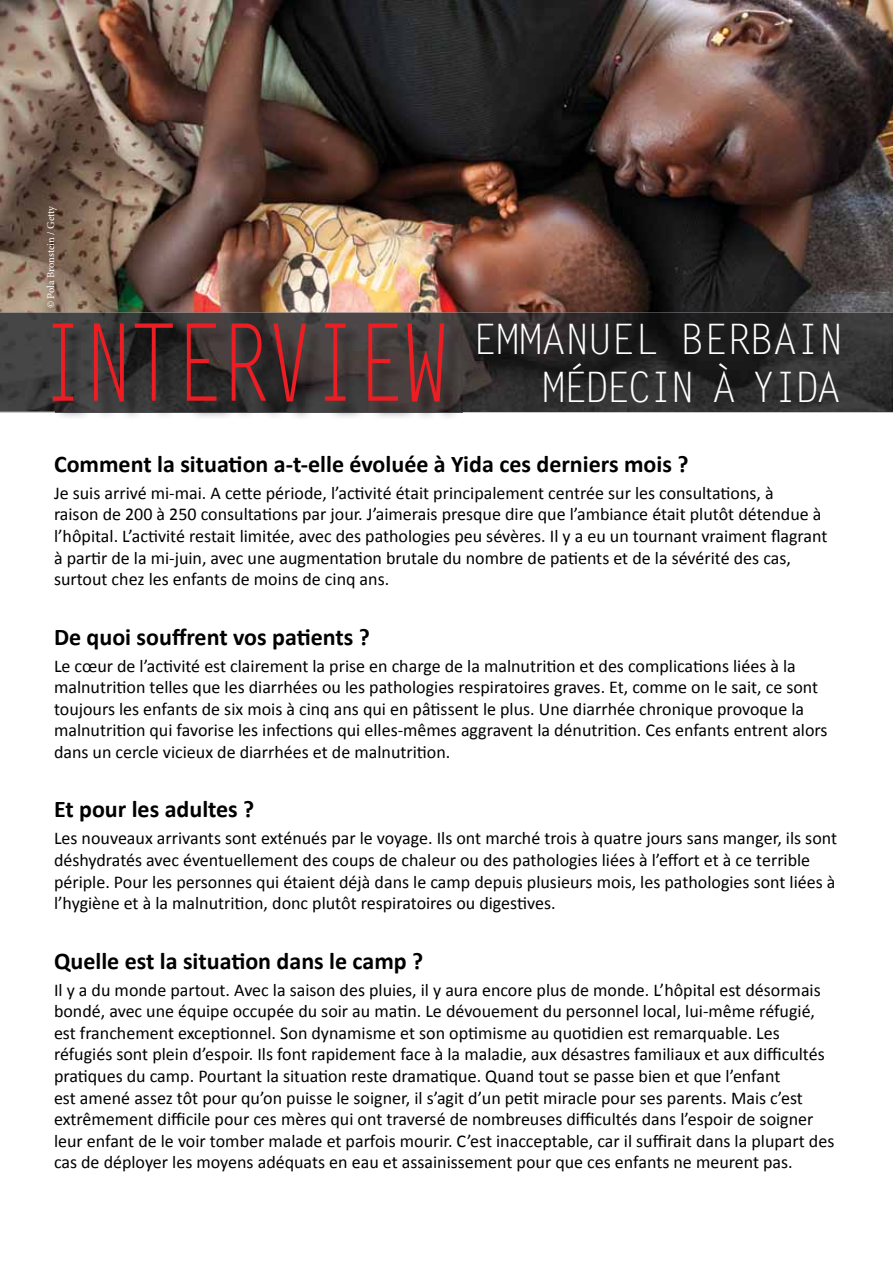
<style>
.page{position:relative;width:893px;height:1263px;background:#fff}
.page>*{position:absolute;margin:0;border:0;box-sizing:border-box;transform-origin:0 0}
.t1{font:107.25px "Letter Gothic Std";letter-spacing:-.05em;color:#ed1d24;scale:.77 1}
.t2{font:42px/48px "Letter Gothic Std";letter-spacing:-.05em;color:#fff;text-align:right}
.t3{font:700 24px "Calibri";color:#000}
.t4{font:18px/21.6px "Calibri";color:#000}
.t5{font:10.5px "Minion Pro";letter-spacing:-.005em;color:#fff}
</style>
<div class="page">
<img style="left:0;top:0;width:893px;height:313px">
<hr style="left:462px;top:411px;width:431px;height:1px;background:#4b4b4d">
<hr style="left:0;top:411px;width:56px;height:1px;background:#4b4b4d">
<img style="left:0;top:313px;width:104px;height:98px">
<img style="left:104px;top:313px;width:789px;height:49px">
<img style="left:462px;top:362px;width:431px;height:49px">
<img style="left:56px;top:326px;width:406px;height:91px">
<p class="t5" style="left:44px;top:308px;width:104px;rotate:-90deg">© Pola Bronstein / Getty</p>
<h1 class="t1" style="left:38px;top:301px;width:537px">INTERVIEW</h1>
<h2 class="t2" style="left:472px;top:316px;width:373px">EMMANUEL BERBAIN<br>MÉDECIN À YIDA</h2>
<h3 class="t3" style="left:54px;top:449px;width:636px">Comment la situation a-t-elle évoluée à Yida ces derniers mois ?</h3>
<p class="t4" style="left:54px;top:481px;width:775px">Je suis arrivé mi-mai. A cette période, l’activité était principalement centrée sur les consultations, à<br>raison de 200 à 250 consultations par jour. J’aimerais presque dire que l’ambiance était plutôt détendue à l’hôpital. L’activité restait limitée, avec des pathologies peu sévères. Il y a eu un tournant vraiment flagrant à partir de la mi-juin, avec une augmentation brutale du nombre de patients et de la sévérité des cas, surtout chez les enfants de moins de cinq ans.</p>
<h3 class="t3" style="left:54px;top:622px;width:317px">De quoi souffrent vos patients ?</h3>
<p class="t4" style="left:54px;top:654px;width:775px">Le cœur de l’activité est clairement la prise en charge de la malnutrition et des complications liées à la malnutrition telles que les diarrhées ou les pathologies respiratoires graves. Et, comme on le sait, ce sont toujours les enfants de six mois à cinq ans qui en pâtissent le plus. Une diarrhée chronique provoque la malnutrition qui favorise les infections qui elles-mêmes aggravent la dénutrition. Ces enfants entrent alors dans un cercle vicieux de diarrhées et de malnutrition.</p>
<h3 class="t3" style="left:54px;top:794px;width:202px">Et pour les adultes ?</h3>
<p class="t4" style="left:54px;top:827px;width:785px">Les nouveaux arrivants sont exténués par le voyage. Ils ont marché trois à quatre jours sans manger, ils sont déshydratés avec éventuellement des coups de chaleur ou des pathologies liées à l’effort et à ce terrible périple. Pour les personnes qui étaient déjà dans le camp depuis plusieurs mois, les pathologies sont liées à l’hygiène et à la malnutrition, donc plutôt respiratoires ou digestives.</p>
<h3 class="t3" style="left:54px;top:946px;width:371px">Quelle est la situation dans le camp ?</h3>
<p class="t4" style="left:54px;top:978px;width:782px">Il y a du monde partout. Avec la saison des pluies, il y aura encore plus de monde. L’hôpital est désormais bondé, avec une équipe occupée du soir au matin. Le dévouement du personnel local, lui-même réfugié, est franchement exceptionnel. Son dynamisme et son optimisme au quotidien est remarquable. Les réfugiés sont plein d’espoir. Ils font rapidement face à la maladie, aux désastres familiaux et aux difficultés pratiques du camp. Pourtant la situation reste dramatique. Quand tout se passe bien et que l’enfant<br>est amené assez tôt pour qu’on puisse le soigner, il s’agit d’un petit miracle pour ses parents. Mais c’est extrêmement difficile pour ces mères qui ont traversé de nombreuses difficultés dans l’espoir de soigner leur enfant de le voir tomber malade et parfois mourir. C’est inacceptable, car il suffirait dans la plupart des cas de déployer les moyens adéquats en eau et assainissement pour que ces enfants ne meurent pas.</p>
</div>
